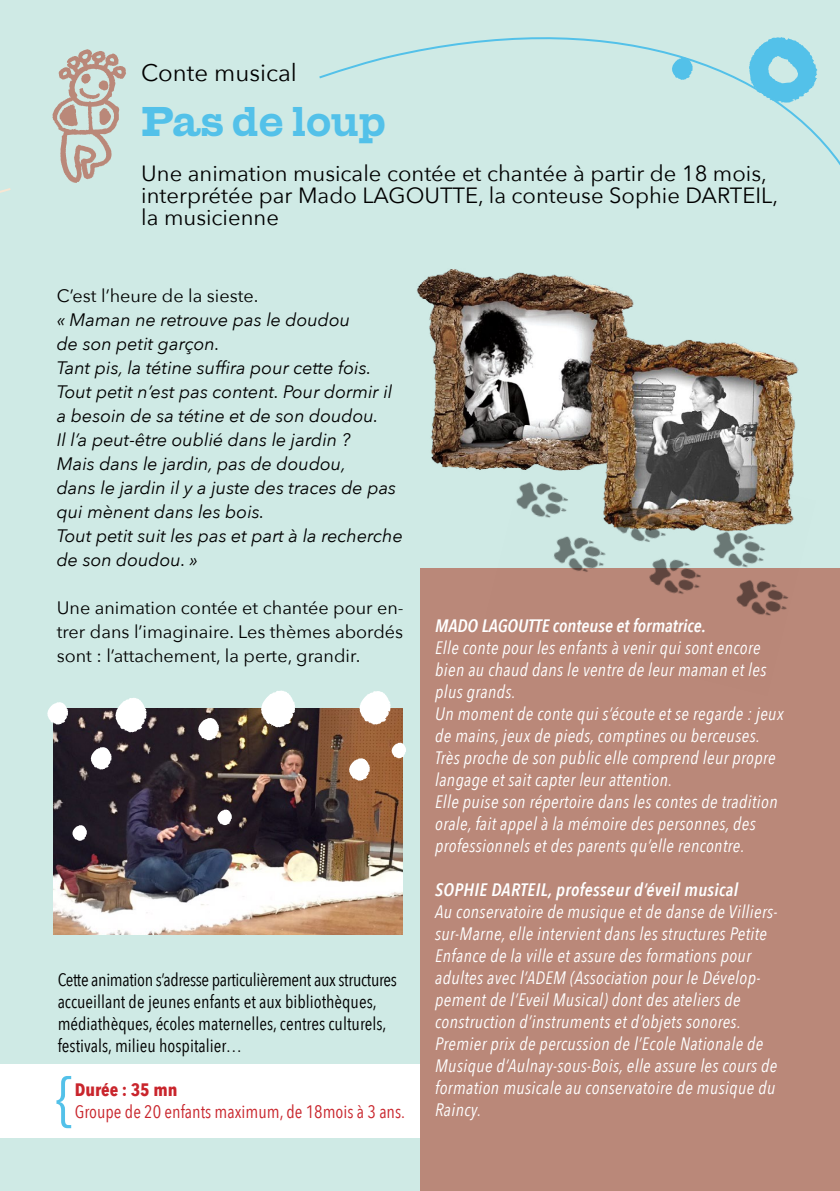
<style>
.page{position:relative;width:840px;height:1191px;background:#fff}
.page>*{position:absolute;margin:0;border:0;box-sizing:border-box;transform-origin:0 0}
.t1{font:58.8px "Avenir Next";color:#53c1e9}
.t2{font:41.4px "Giza One Five";color:#53c1e9}
.t3{font:24px "Avenir Next";color:#000}
.t4{font:22px/22px "Avenir Next";color:#000}
.t5{font:italic 18px/22px "Avenir Next Condensed";letter-spacing:.02em;color:#fff}
.t6{font:italic 18px/24px "Avenir Next";color:#000}
.t7{font:18px/22px "Avenir Next Condensed";color:#000}
.t8{font:18px/24px "Avenir Next";color:#000;text-align:justify}
.t9{font:italic 600 18px "Avenir Next Condensed";letter-spacing:.01em;color:#fff}
.t10{font:18px "Avenir Next Condensed";color:#c9252c}
.t11{font:700 18px "Avenir Next Condensed";color:#c9252c}
</style>
<div class="page">
<div style="left:1px;top:0;width:838px;height:1191px;background:#cfeae5"></div>
<div style="left:0;top:1063px;width:419px;height:74px;background:#fff"></div>
<img style="left:53px;top:709px;width:349px;height:225px">
<div style="left:420px;top:568px;width:419px;height:623px;background:#ba8879"></div>
<img style="left:416px;top:269px;width:218px;height:201px">
<img style="left:585px;top:325px;width:214px;height:105px">
<img style="left:483px;top:430px;width:311px;height:186px">
<svg style="left:52px;top:49px;width:74px;height:134px"></svg>
<svg style="left:319px;top:37px;width:520px;height:127px"></svg>
<svg style="left:671px;top:57px;width:21px;height:23px"></svg>
<svg style="left:359px;top:691px;width:31px;height:33px"></svg>
<svg style="left:349px;top:758px;width:20px;height:22px"></svg>
<svg style="left:217px;top:809px;width:15px;height:16px"></svg>
<svg style="left:391px;top:742px;width:15px;height:16px"></svg>
<svg style="left:72px;top:825px;width:15px;height:15px"></svg>
<svg style="left:47px;top:702px;width:21px;height:22px"></svg>
<svg style="left:91px;top:747px;width:20px;height:22px"></svg>
<svg style="left:115px;top:698px;width:31px;height:34px"></svg>
<svg style="left:198px;top:718px;width:21px;height:22px"></svg>
<svg style="left:261px;top:690px;width:34px;height:37px"></svg>
<svg style="left:748px;top:37px;width:69px;height:66px"></svg>
<svg style="left:0;top:0;width:11px;height:265px"></svg>
<h3 class="t3" style="left:141px;top:57px;width:157px">Conte musical</h3>
<h2 class="t2" style="left:141px;top:98px;width:246px">Pas de loup</h2>
<p class="t4" style="left:141px;top:163px;width:638px">Une animation musicale contée et chantée à partir de 18 mois, interprétée par Mado LAGOUTTE, la conteuse Sophie DARTEIL, la musicienne</p>
<p class="t8" style="left:57px;top:284px;width:203px">C’est l’heure de la sieste.</p>
<p class="t6" style="left:57px;top:308px;width:347px">« Maman ne retrouve pas le doudou<br>de son petit garçon.<br>Tant pis, la tétine suffira pour cette fois.<br>Tout petit n’est pas content. Pour dormir il a besoin de sa tétine et de son doudou.<br>Il l’a peut-être oublié dans le jardin ?<br>Mais dans le jardin, pas de doudou,<br>dans le jardin il y a juste des traces de pas qui mènent dans les bois.<br>Tout petit suit les pas et part à la recherche de son doudou. »</p>
<p class="t8" style="left:57px;top:596px;width:348px">Une animation contée et chantée pour en&shy;trer dans l’imaginaire. Les thèmes abordés sont : l’attachement, la perte, grandir.</p>
<p class="t7" style="left:58px;top:969px;width:340px">Cette animation s’adresse particulièrement aux structures accueillant de jeunes enfants et aux bibliothèques, médiathèques, écoles maternelles, centres culturels, festivals, milieu hospitalier…</p>
<p class="t11" style="left:75px;top:1078px;width:104px">Durée : 35 mn</p>
<h1 class="t1" style="left:56px;top:1060px;width:19px">{</h1>
<p class="t10" style="left:75px;top:1100px;width:332px">Groupe de 20 enfants maximum, de 18mois à 3 ans.</p>
<p class="t9" style="left:435px;top:613px;width:272px">MADO LAGOUTTE conteuse et formatrice.</p>
<p class="t5" style="left:435px;top:637px;width:350px">Elle conte pour les enfants à venir qui sont encore bien au chaud dans le ventre de leur maman et les plus grands.<br>Un moment de conte qui s’écoute et se regarde : jeux de mains, jeux de pieds, comptines ou berceuses.<br>Très proche de son public elle comprend leur propre langage et sait capter leur attention.<br>Elle puise son répertoire dans les contes de tradition orale, fait appel à la mémoire des personnes, des professionnels et des parents qu’elle rencontre.</p>
<p class="t9" style="left:435px;top:877px;width:304px">SOPHIE DARTEIL, professeur d’éveil musical</p>
<p class="t5" style="left:435px;top:901px;width:344px">Au conservatoire de musique et de danse de Villiers&shy;sur-Marne, elle intervient dans les structures Petite Enfance de la ville et assure des formations pour adultes avec l’ADEM (Association pour le Dévelop&shy;pement de l’Eveil Musical) dont des ateliers de construction d’instruments et d’objets sonores.<br>Premier prix de percussion de l’Ecole Nationale de Musique d’Aulnay-sous-Bois, elle assure les cours de formation musicale au conservatoire de musique du Raincy.</p>
</div>
